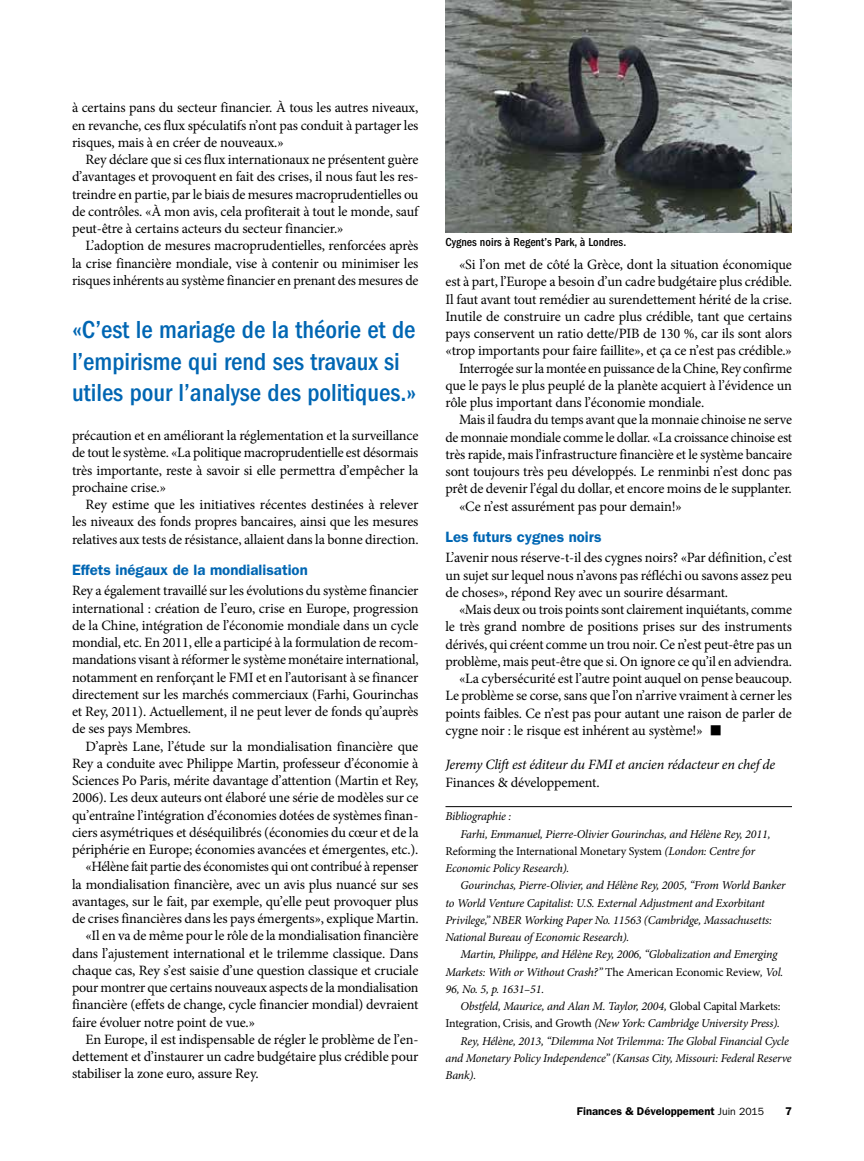
<style>
.page{position:relative;width:864px;height:1161px;background:#fff}
.page>*{position:absolute;margin:0;border:0;box-sizing:border-box;transform-origin:0 0}
.t1{font:34.5px "Minion Pro";color:#000}
.t2{font:500 condensed 25.5px/31.5px "ITC Franklin Gothic Std";color:#0066b3}
.t3{font:600 15px "ITC Franklin Gothic Std";color:#0066b3}
.t4{font:14.25px/17.2px "Minion Pro";letter-spacing:-.015em;color:#000;text-align:justify}
.t5{font:italic 14.25px "Minion Pro";letter-spacing:-.015em;color:#000}
.t6{font:italic 12px "Minion Pro";letter-spacing:-.02em;color:#000}
.t7{font:12px "Minion Pro";letter-spacing:-.015em;color:#000}
.t8{font:500 condensed 12px "ITC Franklin Gothic Std";color:#000}
.t9{font:600 11.25px "ITC Franklin Gothic Std";color:#000}
.s1{font-style:italic}
.s2{font-style:normal}
.s3{font-weight:400;font-size:10.5px}
</style>
<div class="page">
<hr style="left:446px;top:806px;width:346px;height:1px;background:#000">
<img style="left:446px;top:0;width:346px;height:233px">
<p class="t4" style="left:72px;top:99px;width:348px">à certains pans du secteur financier. À tous les autres niveaux, en revanche, ces flux spéculatifs n’ont pas conduit à partager les risques, mais à en créer de nouveaux.»</p>
<p class="t4" style="left:72px;top:151px;width:348px;text-indent:14px">Rey déclare que si ces flux internationaux ne présentent guère d’avantages et provoquent en fait des crises, il nous faut les res&shy;treindre en partie, par le biais de mesures macroprudentielles ou de contrôles. «À mon avis, cela profiterait à tout le monde, sauf peut-être à certains acteurs du secteur financier.»</p>
<p class="t4" style="left:72px;top:237px;width:348px;text-indent:13px">L’adoption de mesures macroprudentielles, renforcées après la crise financière mondiale, vise à contenir ou minimiser les risques inhérents au système financier en prenant des mesures de</p>
<h2 class="t2" style="left:72px;top:314px;width:346px">«C’est le mariage de la théorie et de l’empirisme qui rend ses travaux si utiles pour l’analyse des politiques.»</h2>
<p class="t4" style="left:72px;top:427px;width:348px">précaution et en améliorant la réglementation et la surveillance de tout le système. «La politique macroprudentielle est désormais très importante, reste à savoir si elle permettra d’empêcher la prochaine crise.»</p>
<p class="t4" style="left:72px;top:496px;width:348px;text-indent:14px">Rey estime que les initiatives récentes destinées à relever les niveaux des fonds propres bancaires, ainsi que les mesures relatives aux tests de résistance, allaient dans la bonne direction.</p>
<p class="t3" style="left:72px;top:561px;width:237px">Effets inégaux de la mondialisation</p>
<p class="t4" style="left:72px;top:582px;width:348px">Rey a également travaillé sur les évolutions du système financier international : création de l’euro, crise en Europe, progression de la Chine, intégration de l’économie mondiale dans un cycle mondial, etc. En 2011, elle a participé à la formulation de recom&shy;mandations visant à réformer le système monétaire international, notamment en renforçant le FMI et en l’autorisant à se financer directement sur les marchés commerciaux (Farhi, Gourinchas et Rey, 2011). Actuellement, il ne peut lever de fonds qu’auprès de ses pays Membres.</p>
<p class="t4" style="left:86px;top:738px;width:334px">D’après Lane, l’étude sur la mondialisation financière que</p>
<p class="t4" style="left:72px;top:755px;width:348px">Rey a conduite avec Philippe Martin, professeur d’économie à</p>
<p class="t4" style="left:72px;top:772px;width:348px">Sciences Po Paris, mérite davantage d’attention (Martin et Rey,</p>
<p class="t4" style="left:72px;top:789px;width:348px">2006). Les deux auteurs ont élaboré une série de modèles sur ce</p>
<p class="t4" style="left:72px;top:807px;width:348px">qu’entraîne l’intégration d’économies dotées de systèmes finan-</p>
<p class="t4" style="left:72px;top:824px;width:348px">ciers asymétriques et déséquilibrés (économies du cœur et de la</p>
<p class="t4" style="left:72px;top:841px;width:348px">périphérie en Europe; économies avancées et émergentes, etc.).</p>
<p class="t4" style="left:86px;top:858px;width:334px">«Hélène fait partie des économistes qui ont contribué à repenser</p>
<p class="t4" style="left:72px;top:876px;width:348px">la mondialisation financière, avec un avis plus nuancé sur ses</p>
<p class="t4" style="left:72px;top:893px;width:348px">avantages, sur le fait, par exemple, qu’elle peut provoquer plus</p>
<p class="t4" style="left:72px;top:910px;width:348px">de crises financières dans les pays émergents», explique Martin.</p>
<p class="t4" style="left:86px;top:927px;width:334px">«Il en va de même pour le rôle de la mondialisation financière</p>
<p class="t4" style="left:72px;top:945px;width:348px">dans l’ajustement international et le trilemme classique. Dans</p>
<p class="t4" style="left:72px;top:962px;width:348px">chaque cas, Rey s’est saisie d’une question classique et cruciale</p>
<p class="t4" style="left:72px;top:979px;width:348px">pour montrer que certains nouveaux aspects de la mondialisation</p>
<p class="t4" style="left:72px;top:996px;width:348px">financière (effets de change, cycle financier mondial) devraient</p>
<p class="t4" style="left:72px;top:1014px;width:185px">faire évoluer notre point de vue.»</p>
<p class="t4" style="left:85px;top:1031px;width:334px">En Europe, il est indispensable de régler le problème de l’en-</p>
<p class="t4" style="left:72px;top:1048px;width:348px">dettement et d’instaurer un cadre budgétaire plus crédible pour</p>
<p class="t4" style="left:72px;top:1065px;width:188px">stabiliser la zone euro, assure Rey.</p>
<p class="t8" style="left:446px;top:235px;width:182px">Cygnes noirs à Regent’s Park, à Londres.</p>
<p class="t4" style="left:459px;top:256px;width:335px">«Si l’on met de côté la Grèce, dont la situation économique</p>
<p class="t4" style="left:446px;top:273px;width:348px">est à part, l’Europe a besoin d’un cadre budgétaire plus crédible.</p>
<p class="t4" style="left:446px;top:290px;width:348px">Il faut avant tout remédier au surendettement hérité de la crise.</p>
<p class="t4" style="left:446px;top:308px;width:348px">Inutile de construire un cadre plus crédible, tant que certains</p>
<p class="t4" style="left:446px;top:325px;width:348px">pays conservent un ratio dette/PIB de 130 %, car ils sont alors</p>
<p class="t4" style="left:446px;top:342px;width:348px">«trop importants pour faire faillite», et ça ce n’est pas crédible.»</p>
<p class="t4" style="left:459px;top:359px;width:334px">Interrogée sur la montée en puissance de la Chine, Rey confirme</p>
<p class="t4" style="left:446px;top:377px;width:348px">que le pays le plus peuplé de la planète acquiert à l’évidence un</p>
<p class="t4" style="left:446px;top:394px;width:260px">rôle plus important dans l’économie mondiale.</p>
<p class="t4" style="left:459px;top:411px;width:334px">Mais il faudra du temps avant que la monnaie chinoise ne serve</p>
<p class="t4" style="left:446px;top:428px;width:348px">de monnaie mondiale comme le dollar. «La croissance chinoise est</p>
<p class="t4" style="left:446px;top:446px;width:348px">très rapide, mais l’infrastructure financière et le système bancaire</p>
<p class="t4" style="left:446px;top:463px;width:348px">sont toujours très peu développés. Le renminbi n’est donc pas</p>
<p class="t4" style="left:446px;top:480px;width:348px">prêt de devenir l’égal du dollar, et encore moins de le supplanter.</p>
<p class="t4" style="left:459px;top:497px;width:224px">«Ce n’est assurément pas pour demain!»</p>
<p class="t3" style="left:446px;top:528px;width:158px">Les futurs cygnes noirs</p>
<p class="t4" style="left:446px;top:549px;width:348px">L’avenir nous réserve-t-il des cygnes noirs? «Par définition, c’est un sujet sur lequel nous n’avons pas réfléchi ou savons assez peu de choses», répond Rey avec un sourire désarmant.</p>
<p class="t4" style="left:459px;top:601px;width:334px">«Mais deux ou trois points sont clairement inquiétants, comme</p>
<p class="t4" style="left:446px;top:618px;width:348px">le très grand nombre de positions prises sur des instruments</p>
<p class="t4" style="left:446px;top:635px;width:348px">dérivés, qui créent comme un trou noir. Ce n’est peut-être pas un</p>
<p class="t4" style="left:446px;top:653px;width:348px">problème, mais peut-être que si. On ignore ce qu’il en adviendra.</p>
<p class="t4" style="left:459px;top:670px;width:335px">«La cybersécurité est l’autre point auquel on pense beaucoup.</p>
<p class="t4" style="left:446px;top:687px;width:348px">Le problème se corse, sans que l’on n’arrive vraiment à cerner les</p>
<p class="t4" style="left:446px;top:704px;width:348px">points faibles. Ce n’est pas pour autant une raison de parler de</p>
<p class="t4" style="left:446px;top:722px;width:259px">cygne noir : le risque est inhérent au système!»</p>
<h1 class="t1" style="left:709px;top:704px;width:16px">■</h1>
<p class="t5" style="left:446px;top:755px;width:331px">Jeremy Clift est éditeur du FMI et ancien rédacteur en chef de</p>
<p class="t4" style="left:446px;top:773px;width:156px">Finances &amp; développement.</p>
<p class="t6" style="left:446px;top:808px;width:67px">Bibliographie :</p>
<p class="t6" style="left:460px;top:826px;width:312px">Farhi, Emmanuel, Pierre-Olivier Gourinchas, and Hélène Rey, 2011,</p>
<p class="t7" style="left:446px;top:843px;width:311px">Reforming the International Monetary System <span class="s1">(London: Centre for</span></p>
<p class="t6" style="left:446px;top:860px;width:125px">Economic Policy Research).</p>
<p class="t6" style="left:460px;top:877px;width:327px">Gourinchas, Pierre-Olivier, and Hélène Rey, 2005, “From World Banker</p>
<p class="t6" style="left:446px;top:895px;width:321px">to World Venture Capitalist: U.S. External Adjustment and Exorbitant</p>
<p class="t6" style="left:446px;top:912px;width:328px">Privilege,” NBER Working Paper No. 11563 (Cambridge, Massachusetts:</p>
<p class="t6" style="left:446px;top:929px;width:185px">National Bureau of Economic Research).</p>
<p class="t6" style="left:460px;top:946px;width:318px">Martin, Philippe, and Hélène Rey, 2006, “Globalization and Emerging</p>
<p class="t6" style="left:446px;top:964px;width:339px">Markets: With or Without Crash?” <span class="s2">The American Economic Review</span>, Vol.</p>
<p class="t6" style="left:446px;top:981px;width:100px">96, No. 5, p. 1631–51.</p>
<p class="t6" style="left:460px;top:998px;width:322px">Obstfeld, Maurice, and Alan M. Taylor, 2004, <span class="s2">Global Capital Markets:</span></p>
<p class="t6" style="left:446px;top:1015px;width:336px"><span class="s2">Integration, Crisis, and Growth</span> (New York: Cambridge University Press).</p>
<p class="t6" style="left:460px;top:1032px;width:330px">Rey, Hélène, 2013, “Dilemma Not Trilemma: The Global Financial Cycle</p>
<p class="t6" style="left:446px;top:1050px;width:348px">and Monetary Policy Independence” (Kansas City, Missouri: Federal Reserve</p>
<p class="t6" style="left:446px;top:1067px;width:32px">Bank).</p>
<p class="t9" style="left:577px;top:1104px;width:189px">Finances &amp; Développement <span class="s3">Juin 2015</span></p>
<p class="t9" style="left:785px;top:1104px;width:8px">7</p>
</div>
